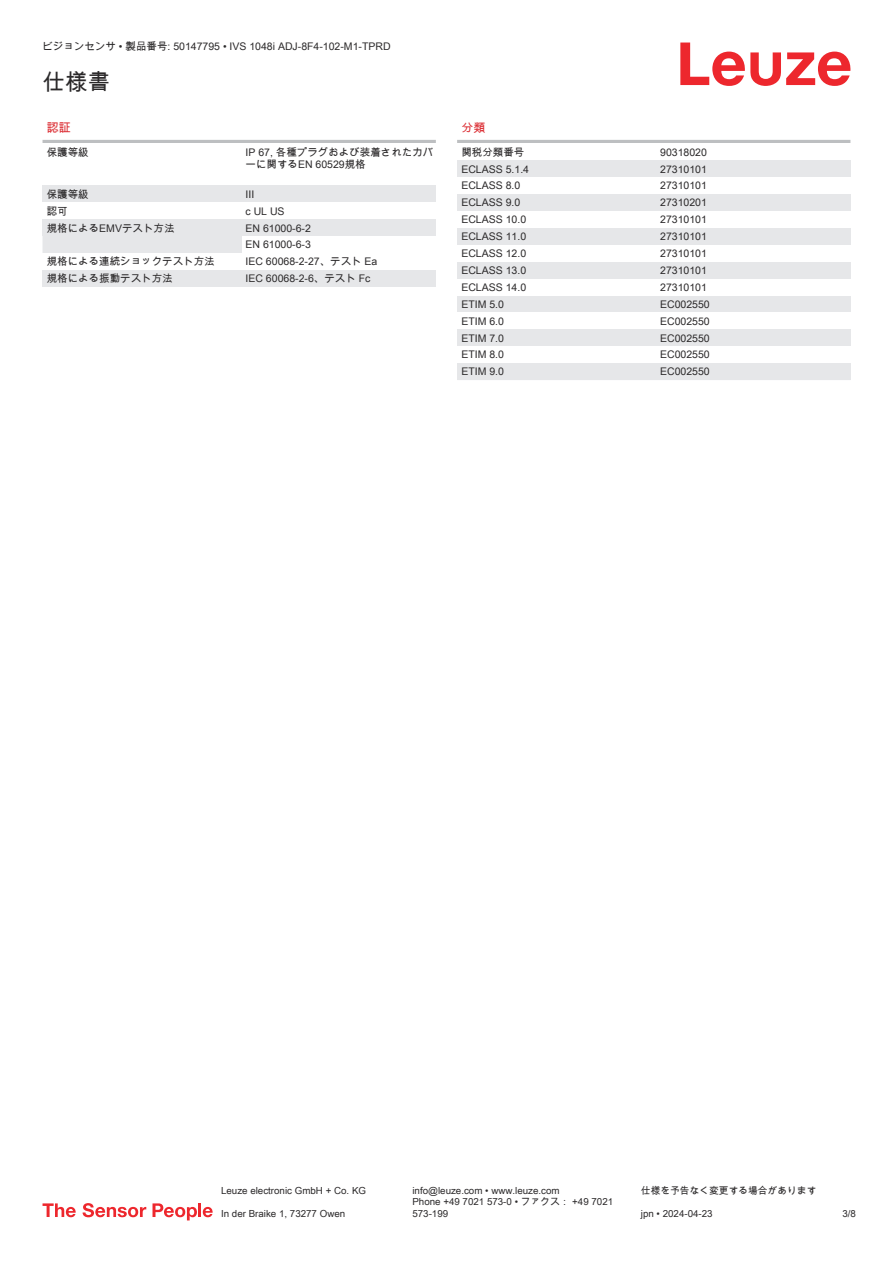
<style>
.page{position:relative;width:893px;height:1263px;background:#fff}
.page>*{position:absolute;margin:0;border:0;box-sizing:border-box;transform-origin:0 0}
.t1{font:22.5px "Arial Unicode MS";color:#2b292a}
.t2{font:12px "Arial Unicode MS";color:#db2a30}
.t3{font:10.5px/12.6px "Arial Unicode MS";color:#2b292a}
.t4{font:9.75px/11.7px "Arial Unicode MS";color:#2b292a}
</style>
<div class="page">
<svg style="left:680px;top:43px;width:170px;height:43px"></svg>
<div style="left:43px;top:236px;width:199px;height:17px;background:#e6e7e9"></div>
<hr style="left:43px;top:140px;width:393px;height:3px;background:#bdbfc1">
<div style="left:43px;top:186px;width:199px;height:16px;background:#e6e7e9"></div>
<div style="left:242px;top:186px;width:194px;height:16px;background:#e6e7e9"></div>
<div style="left:43px;top:219px;width:199px;height:17px;background:#e6e7e9"></div>
<div style="left:242px;top:219px;width:194px;height:17px;background:#e6e7e9"></div>
<div style="left:43px;top:270px;width:199px;height:17px;background:#e6e7e9"></div>
<div style="left:242px;top:270px;width:194px;height:17px;background:#e6e7e9"></div>
<hr style="left:457px;top:140px;width:393px;height:3px;background:#bdbfc1">
<div style="left:457px;top:160px;width:200px;height:17px;background:#e6e7e9"></div>
<div style="left:657px;top:160px;width:193px;height:17px;background:#e6e7e9"></div>
<div style="left:457px;top:194px;width:200px;height:17px;background:#e6e7e9"></div>
<div style="left:657px;top:194px;width:193px;height:17px;background:#e6e7e9"></div>
<div style="left:457px;top:228px;width:200px;height:17px;background:#e6e7e9"></div>
<div style="left:657px;top:228px;width:193px;height:17px;background:#e6e7e9"></div>
<div style="left:457px;top:262px;width:200px;height:17px;background:#e6e7e9"></div>
<div style="left:657px;top:262px;width:193px;height:17px;background:#e6e7e9"></div>
<div style="left:457px;top:296px;width:200px;height:16px;background:#e6e7e9"></div>
<div style="left:657px;top:296px;width:193px;height:16px;background:#e6e7e9"></div>
<div style="left:457px;top:329px;width:200px;height:17px;background:#e6e7e9"></div>
<div style="left:657px;top:329px;width:193px;height:17px;background:#e6e7e9"></div>
<div style="left:457px;top:363px;width:200px;height:17px;background:#e6e7e9"></div>
<div style="left:657px;top:363px;width:193px;height:17px;background:#e6e7e9"></div>
<svg style="left:43px;top:1203px;width:33px;height:14px"></svg>
<svg style="left:83px;top:1203px;width:63px;height:14px"></svg>
<svg style="left:153px;top:1203px;width:44px;height:17px"></svg>
<hr style="left:198px;top:1203px;width:3px;height:14px;background:#ed272d">
<svg style="left:203px;top:1207px;width:10px;height:10px"></svg>
<p class="t3" style="left:43px;top:40px;width:350px">ビジョンセンサ • 製品番号: 50147795 • IVS 1048i ADJ-8F4-102-M1-TPRD</p>
<h1 class="t1" style="left:43px;top:66px;width:69px">仕様書</h1>
<p class="t2" style="left:47px;top:119px;width:25px">認証</p>
<p class="t3" style="left:47px;top:145px;width:43px">保護等級</p>
<p class="t3" style="left:246px;top:145px;width:189px">IP 67, 各種プラグおよび装着されたカバー に関するEN 60529規格</p>
<p class="t3" style="left:47px;top:187px;width:43px">保護等級</p>
<p class="t3" style="left:246px;top:188px;width:10px">III</p>
<p class="t3" style="left:47px;top:204px;width:22px">認可</p>
<p class="t3" style="left:246px;top:204px;width:41px">c UL US</p>
<p class="t3" style="left:47px;top:221px;width:129px">規格によるEMVテスト方法</p>
<p class="t3" style="left:246px;top:219px;width:67px;line-height:17px">EN 61000-6-2<br>EN 61000-6-3</p>
<p class="t3" style="left:47px;top:255px;width:170px">規格による連続ショックテスト方法</p>
<p class="t3" style="left:246px;top:255px;width:133px">IEC 60068-2-27、テスト Ea</p>
<p class="t3" style="left:47px;top:272px;width:127px">規格による振動テスト方法</p>
<p class="t3" style="left:246px;top:272px;width:126px">IEC 60068-2-6、テスト Fc</p>
<p class="t2" style="left:461px;top:119px;width:25px">分類</p>
<p class="t3" style="left:461px;top:145px;width:64px">関税分類番号</p>
<p class="t3" style="left:660px;top:145px;width:48px">90318020</p>
<p class="t3" style="left:461px;top:162px;width:69px">ECLASS 5.1.4</p>
<p class="t3" style="left:660px;top:162px;width:48px">27310101</p>
<p class="t3" style="left:461px;top:179px;width:60px">ECLASS 8.0</p>
<p class="t3" style="left:660px;top:179px;width:48px">27310101</p>
<p class="t3" style="left:461px;top:196px;width:60px">ECLASS 9.0</p>
<p class="t3" style="left:660px;top:196px;width:48px">27310201</p>
<p class="t3" style="left:461px;top:213px;width:66px">ECLASS 10.0</p>
<p class="t3" style="left:660px;top:213px;width:48px">27310101</p>
<p class="t3" style="left:461px;top:230px;width:66px">ECLASS 11.0</p>
<p class="t3" style="left:660px;top:230px;width:48px">27310101</p>
<p class="t3" style="left:461px;top:247px;width:66px">ECLASS 12.0</p>
<p class="t3" style="left:660px;top:247px;width:48px">27310101</p>
<p class="t3" style="left:461px;top:264px;width:66px">ECLASS 13.0</p>
<p class="t3" style="left:660px;top:264px;width:48px">27310101</p>
<p class="t3" style="left:461px;top:281px;width:66px">ECLASS 14.0</p>
<p class="t3" style="left:660px;top:281px;width:48px">27310101</p>
<p class="t3" style="left:461px;top:297px;width:44px">ETIM 5.0</p>
<p class="t3" style="left:660px;top:297px;width:51px">EC002550</p>
<p class="t3" style="left:461px;top:314px;width:44px">ETIM 6.0</p>
<p class="t3" style="left:660px;top:314px;width:51px">EC002550</p>
<p class="t3" style="left:461px;top:331px;width:44px">ETIM 7.0</p>
<p class="t3" style="left:660px;top:331px;width:51px">EC002550</p>
<p class="t3" style="left:461px;top:348px;width:44px">ETIM 8.0</p>
<p class="t3" style="left:660px;top:348px;width:51px">EC002550</p>
<p class="t3" style="left:461px;top:365px;width:44px">ETIM 9.0</p>
<p class="t3" style="left:660px;top:365px;width:51px">EC002550</p>
<p class="t4" style="left:221px;top:1184px;width:146px">Leuze electronic GmbH + Co. KG</p>
<p class="t4" style="left:412px;top:1184px;width:149px">info@leuze.com • www.leuze.com</p>
<p class="t4" style="left:641px;top:1184px;width:177px">仕様を予告なく変更する場合があります</p>
<p class="t4" style="left:221px;top:1207px;width:126px">In der Braike 1, 73277 Owen</p>
<p class="t4" style="left:412px;top:1196px;width:202px">Phone +49 7021 573-0 • ファクス： +49 7021<br>573-199</p>
<p class="t4" style="left:641px;top:1207px;width:73px">jpn • 2024-04-23</p>
<p class="t4" style="left:842px;top:1207px;width:15px">3/8</p>
</div>
